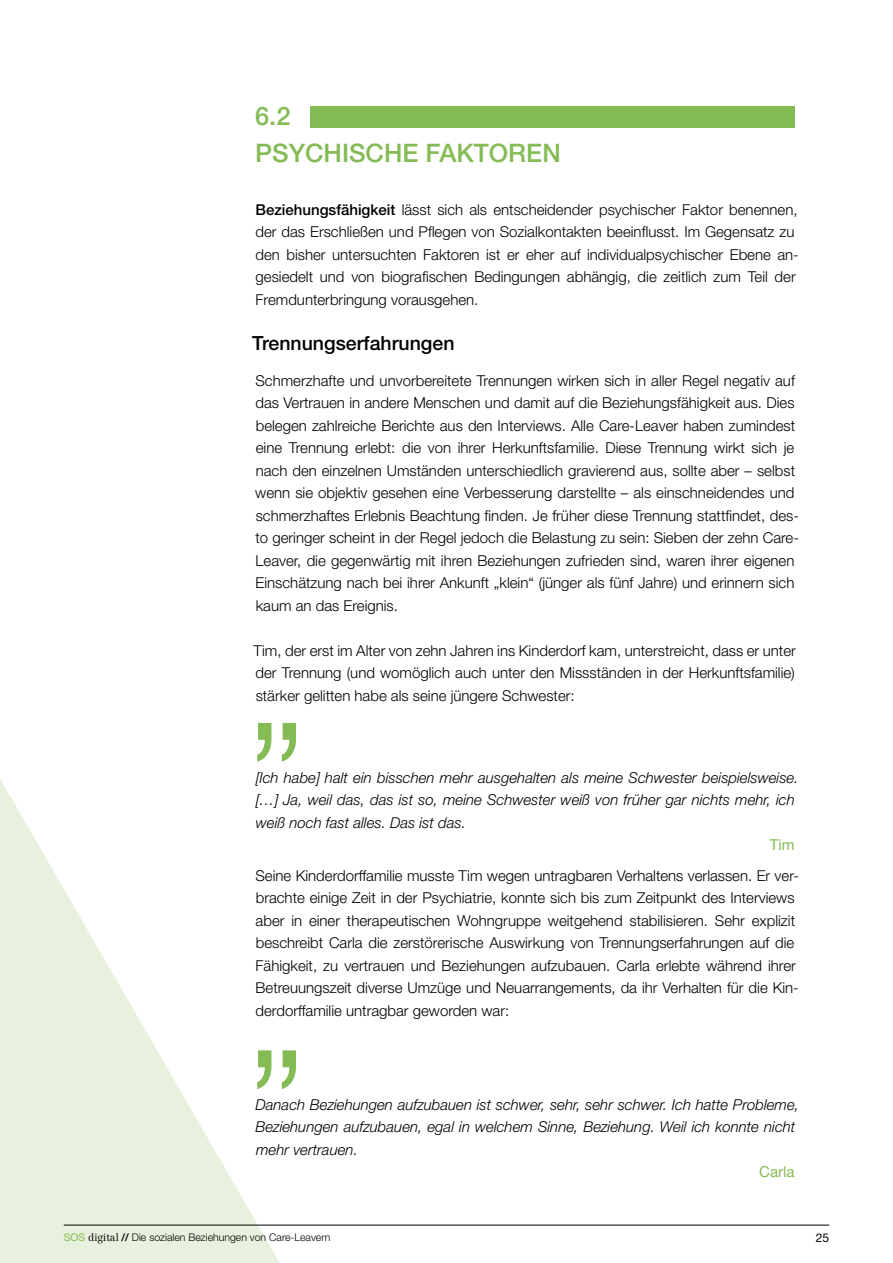
<style>
.page{position:relative;width:893px;height:1263px;background:#fff}
.page>*{position:absolute;margin:0;border:0;box-sizing:border-box;transform-origin:0 0}
.t1{font:500 25.5px/37.5px "Helvetica Neue LT Std";color:#84bb55}
.t2{font:500 19.5px "Helvetica Neue LT Std";color:#000}
.t3{font:300 15px/22.5px "Helvetica Neue LT Std";color:#000}
.t4{font:italic 300 15px/22.5px "Helvetica Neue LT Std";color:#000}
.t5{font:15px "Helvetica Neue LT Std";color:#84bb55}
.t6{font:12px "Helvetica Neue LT Std";color:#000}
.t7{font:300 10.5px "Helvetica Neue LT Std";color:#000}
.s1{font-weight:500}
.s2{font-weight:400;color:#84bb55}
.s3{font-family:"Centennial LT Std"}
</style>
<div class="page">
<div style="left:310px;top:106px;width:485px;height:22px;background:#84bb55"></div>
<svg style="left:257px;top:723px;width:39px;height:39px"></svg>
<svg style="left:281px;top:1050px;width:15px;height:39px"></svg>
<svg style="left:0;top:779px;width:280px;height:484px;fill:#e7f1dd"></svg>
<hr style="left:64px;top:1225px;width:765px;height:1px;background:#000">
<h1 class="t1" style="left:255px;top:96px;width:307px">6.2<br>PSYCHISCHE FAKTOREN</h1>
<p class="t3" style="left:255px;top:198px;width:545px"><span class="s1">Beziehungsfähigkeit</span> lässt sich als entscheidender psychischer Faktor benennen, der das Erschließen und Pflegen von Sozialkontakten beeinflusst. Im Gegensatz zu den bisher untersuchten Faktoren ist er eher auf individualpsychischer Ebene an&shy;gesiedelt und von biografischen Bedingungen abhängig, die zeitlich zum Teil der Fremdunterbringung vorausgehen.</p>
<h2 class="t2" style="left:252px;top:331px;width:204px">Trennungserfahrungen</h2>
<p class="t3" style="left:255px;top:369px;width:545px">Schmerzhafte und unvorbereitete Trennungen wirken sich in aller Regel negativ auf das Vertrauen in andere Menschen und damit auf die Beziehungsfähigkeit aus. Dies belegen zahlreiche Berichte aus den Interviews. Alle Care-Leaver haben zumindest eine Trennung erlebt: die von ihrer Herkunftsfamilie. Diese Trennung wirkt sich je nach den einzelnen Umständen unterschiedlich gravierend aus, sollte aber – selbst wenn sie objektiv gesehen eine Verbesserung darstellte – als einschneidendes und schmerzhaftes Erlebnis Beachtung finden. Je früher diese Trennung stattfindet, des&shy;to geringer scheint in der Regel jedoch die Belastung zu sein: Sieben der zehn Care-Leaver, die gegenwärtig mit ihren Beziehungen zufrieden sind, waren ihrer eigenen Einschätzung nach bei ihrer Ankunft „klein“ (jünger als fünf Jahre) und erinnern sich kaum an das Ereignis.</p>
<p class="t3" style="left:253px;top:639px;width:544px;text-align:justify">Tim, der erst im Alter von zehn Jahren ins Kinderdorf kam, unterstreicht, dass er unter der Trennung (und womöglich auch unter den Missständen in der Herkunftsfamilie) stärker gelitten habe als seine jüngere Schwester:</p>
<p class="t4" style="left:256px;top:766px;width:544px">[Ich habe] halt ein bisschen mehr ausgehalten als meine Schwester beispielsweise. […] Ja, weil das, das ist so, meine Schwester weiß von früher gar nichts mehr, ich weiß noch fast alles. Das ist das.</p>
<p class="t5" style="left:770px;top:836px;width:26px">Tim</p>
<p class="t3" style="left:256px;top:864px;width:545px">Seine Kinderdorffamilie musste Tim wegen untragbaren Verhaltens verlassen. Er ver&shy;brachte einige Zeit in der Psychiatrie, konnte sich bis zum Zeitpunkt des Interviews aber in einer therapeutischen Wohngruppe weitgehend stabilisieren. Sehr explizit beschreibt Carla die zerstörerische Auswirkung von Trennungserfahrungen auf die Fähigkeit, zu vertrauen und Beziehungen aufzubauen. Carla erlebte während ihrer Betreuungszeit diverse Umzüge und Neuarrangements, da ihr Verhalten für die Kin&shy;derdorffamilie untragbar geworden war:</p>
<p class="t4" style="left:255px;top:1093px;width:545px">Danach Beziehungen aufzubauen ist schwer, sehr, sehr schwer. Ich hatte Probleme,<br>Beziehungen aufzubauen, egal in welchem Sinne, Beziehung. Weil ich konnte nicht mehr vertrauen.</p>
<p class="t5" style="left:759px;top:1163px;width:37px">Carla</p>
<p class="t7" style="left:64px;top:1231px;width:268px"><span class="s2">SOS</span> <span class="s3">digital</span> <span class="s1">//</span> Die sozialen Beziehungen von Care-Leavern</p>
<p class="t6" style="left:816px;top:1230px;width:15px">25</p>
</div>
